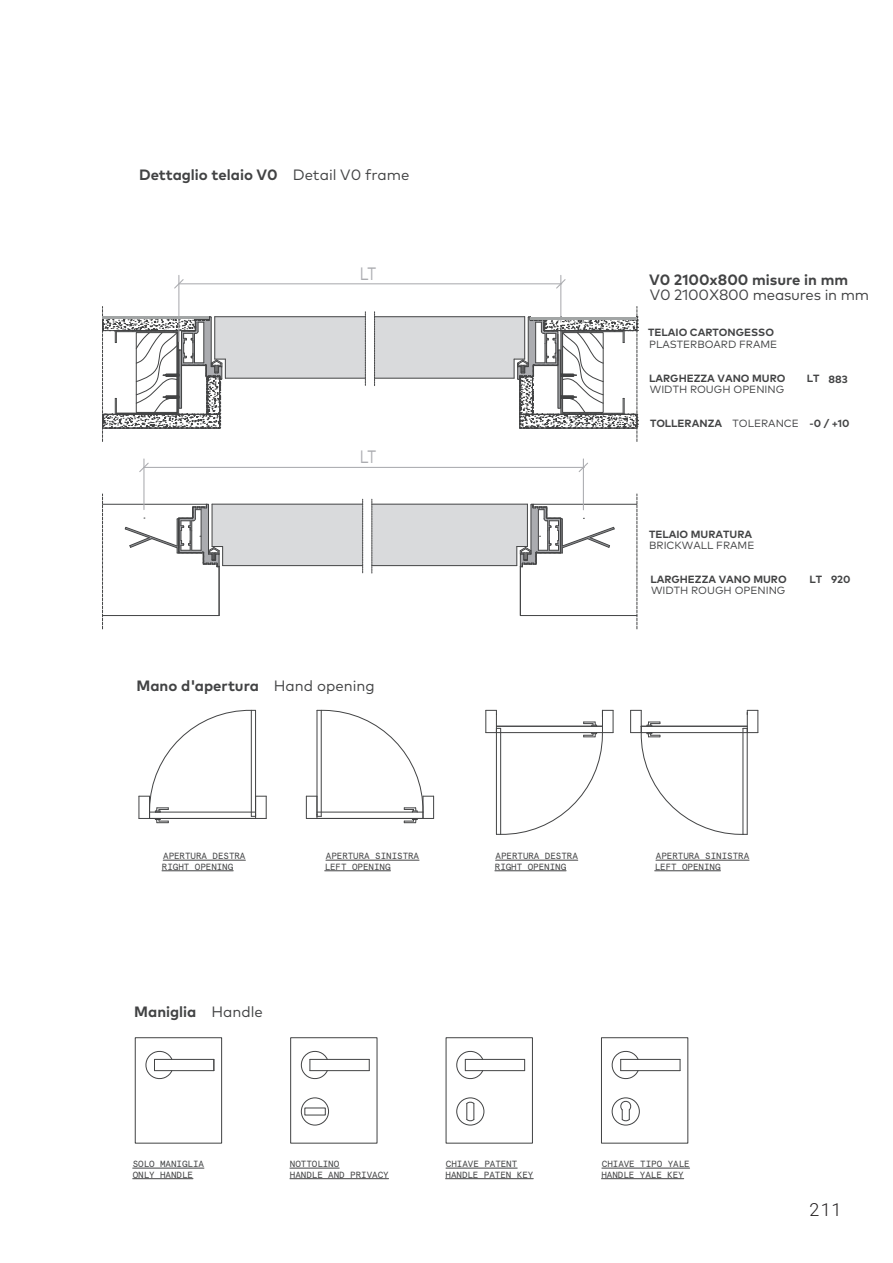
<style>
.page{position:relative;width:893px;height:1263px;background:#fff}
.page>*{position:absolute;margin:0;border:0;box-sizing:border-box;transform-origin:0 0}
.t1{font:18px "Mark OT";color:#abacb0;scale:.8 1}
.t2{font:300 18px "Roboto Mono";color:#231f20}
.t3{font:700 15px "Mark OT";color:#424344}
.t4{font:15px/15.3px "Mark OT";letter-spacing:-.015em;color:#424344}
.t5{font:700 10.5px "Mark OT";color:#424344}
.t6{font:10.5px "Mark OT";color:#424344}
.t7{font:9px "Apercu Mono";letter-spacing:-.01em;color:#424344}
.s1{font-weight:400}
.s2{font-weight:700}
</style>
<div class="page">
<svg style="left:174px;top:278px;width:11px;height:12px"></svg>
<svg style="left:139px;top:462px;width:11px;height:11px"></svg>
<hr style="left:326px;top:860px;width:93px;height:1px;background:#424344">
<hr style="left:496px;top:860px;width:82px;height:1px;background:#424344">
<hr style="left:656px;top:860px;width:93px;height:1px;background:#424344">
<hr style="left:133px;top:1168px;width:71px;height:1px;background:#424344">
<hr style="left:446px;top:1168px;width:71px;height:1px;background:#424344">
<hr style="left:290px;top:1168px;width:49px;height:1px;background:#424344">
<hr style="left:602px;top:1168px;width:88px;height:1px;background:#424344">
<hr style="left:103px;top:615px;width:116px;height:1px;background:#424344">
<hr style="left:103px;top:504px;width:103px;height:1px;background:#424344">
<hr style="left:219px;top:566px;width:1px;height:49px;background:#424344">
<svg style="left:102px;top:494px;width:1px;height:135px"></svg>
<hr style="left:520px;top:615px;width:117px;height:1px;background:#424344">
<hr style="left:533px;top:504px;width:104px;height:1px;background:#424344">
<hr style="left:520px;top:566px;width:1px;height:49px;background:#424344">
<svg style="left:637px;top:494px;width:1px;height:135px"></svg>
<hr style="left:178px;top:275px;width:1px;height:66px;background:#abacb0">
<hr style="left:560px;top:275px;width:1px;height:47px;background:#abacb0">
<hr style="left:179px;top:283px;width:382px;height:1px;background:#abacb0">
<hr style="left:143px;top:459px;width:1px;height:51px;background:#abacb0">
<hr style="left:583px;top:459px;width:1px;height:51px;background:#abacb0">
<hr style="left:144px;top:467px;width:439px;height:1px;background:#abacb0">
<svg style="left:139px;top:709px;width:128px;height:152px"></svg>
<svg style="left:306px;top:710px;width:128px;height:113px"></svg>
<svg style="left:630px;top:710px;width:129px;height:125px"></svg>
<svg style="left:486px;top:709px;width:128px;height:126px"></svg>
<hr style="left:154px;top:1059px;width:60px;height:1px;background:#424344">
<hr style="left:154px;top:1070px;width:60px;height:1px;background:#424344">
<svg style="left:145px;top:1050px;width:27px;height:30px"></svg>
<hr style="left:465px;top:1059px;width:60px;height:1px;background:#424344">
<hr style="left:465px;top:1070px;width:60px;height:1px;background:#424344">
<svg style="left:456px;top:1050px;width:27px;height:30px"></svg>
<hr style="left:310px;top:1059px;width:59px;height:1px;background:#424344">
<hr style="left:310px;top:1070px;width:59px;height:1px;background:#424344">
<svg style="left:300px;top:1050px;width:28px;height:30px"></svg>
<hr style="left:621px;top:1059px;width:59px;height:1px;background:#424344">
<hr style="left:621px;top:1070px;width:59px;height:1px;background:#424344">
<svg style="left:611px;top:1050px;width:28px;height:30px"></svg>
<div style="left:301px;top:1098px;width:28px;height:27px;border:1px solid #424344;border-radius:50%"></div>
<div style="left:457px;top:1098px;width:27px;height:27px;border:1px solid #424344;border-radius:50%"></div>
<svg style="left:466px;top:1102px;width:9px;height:19px"></svg>
<div style="left:612px;top:1098px;width:27px;height:27px;border:1px solid #424344;border-radius:50%"></div>
<svg style="left:620px;top:1100px;width:11px;height:21px"></svg>
<div style="left:135px;top:1037px;width:87px;height:106px;border:1px solid #424344"></div>
<div style="left:446px;top:1037px;width:87px;height:106px;border:1px solid #424344"></div>
<div style="left:290px;top:1037px;width:87px;height:106px;border:1px solid #424344"></div>
<div style="left:601px;top:1037px;width:87px;height:106px;border:1px solid #424344"></div>
<svg style="left:555px;top:278px;width:11px;height:12px"></svg>
<svg style="left:125px;top:499px;width:238px;height:74px"></svg>
<svg style="left:372px;top:499px;width:243px;height:74px"></svg>
<svg style="left:578px;top:462px;width:10px;height:11px"></svg>
<svg style="left:102px;top:306px;width:264px;height:135px"></svg>
<svg style="left:374px;top:306px;width:264px;height:135px"></svg>
<hr style="left:162px;top:870px;width:71px;height:1px;background:#424344">
<hr style="left:325px;top:870px;width:65px;height:1px;background:#424344">
<hr style="left:495px;top:870px;width:71px;height:1px;background:#424344">
<hr style="left:655px;top:870px;width:65px;height:1px;background:#424344">
<hr style="left:133px;top:1178px;width:60px;height:1px;background:#424344">
<hr style="left:290px;top:1178px;width:99px;height:1px;background:#424344">
<hr style="left:446px;top:1178px;width:87px;height:1px;background:#424344">
<hr style="left:601px;top:1178px;width:83px;height:1px;background:#424344">
<hr style="left:103px;top:317px;width:106px;height:2px;background:#a2a5a5">
<hr style="left:530px;top:317px;width:107px;height:2px;background:#a2a5a5">
<p class="t3" style="left:139px;top:165px;width:272px">Dettaglio telaio V0 <span class="s1">Detail V0 frame</span></p>
<p class="t1" style="left:360px;top:262px;width:22px">LT</p>
<p class="t1" style="left:360px;top:446px;width:22px">LT</p>
<p class="t3" style="left:137px;top:675px;width:240px">Mano d'apertura <span class="s1">Hand opening</span></p>
<p class="t7" style="left:163px;top:851px;width:84px">APERTURA DESTRA</p>
<p class="t7" style="left:326px;top:851px;width:95px">APERTURA SINISTRA</p>
<p class="t4" style="left:649px;top:272px;width:222px"><span class="s2">V0 2100x800 misure in mm<br></span>V0 2100X800 measures in mm</p>
<p class="t5" style="left:648px;top:326px;width:127px">TELAIO CARTONGESSO</p>
<p class="t6" style="left:649px;top:338px;width:130px">PLASTERBOARD FRAME</p>
<p class="t5" style="left:649px;top:371px;width:138px">LARGHEZZA VANO MURO</p>
<p class="t5" style="left:807px;top:372px;width:42px">LT 883</p>
<p class="t6" style="left:650px;top:383px;width:136px">WIDTH ROUGH OPENING</p>
<p class="t5" style="left:650px;top:417px;width:201px">TOLLERANZA <span class="s1">TOLERANCE</span> -0 / +10</p>
<p class="t5" style="left:649px;top:527px;width:105px">TELAIO MURATURA</p>
<p class="t6" style="left:649px;top:539px;width:107px">BRICKWALL FRAME</p>
<p class="t6" style="left:651px;top:584px;width:136px">WIDTH ROUGH OPENING</p>
<p class="t5" style="left:650px;top:572px;width:138px">LARGHEZZA VANO MURO</p>
<p class="t5" style="left:809px;top:573px;width:43px">LT 920</p>
<p class="t7" style="left:496px;top:851px;width:84px">APERTURA DESTRA</p>
<p class="t7" style="left:656px;top:851px;width:95px">APERTURA SINISTRA</p>
<p class="t7" style="left:162px;top:861px;width:73px">RIGHT OPENING</p>
<p class="t7" style="left:325px;top:861px;width:67px">LEFT OPENING</p>
<p class="t7" style="left:495px;top:861px;width:73px">RIGHT OPENING</p>
<p class="t7" style="left:655px;top:861px;width:67px">LEFT OPENING</p>
<p class="t3" style="left:134px;top:1002px;width:130px">Maniglia <span class="s1">Handle</span></p>
<p class="t7" style="left:133px;top:1159px;width:73px">SOLO MANIGLIA</p>
<p class="t7" style="left:290px;top:1159px;width:51px">NOTTOLINO</p>
<p class="t7" style="left:446px;top:1159px;width:73px">CHIAVE PATENT</p>
<p class="t7" style="left:602px;top:1159px;width:89px">CHIAVE TIPO YALE</p>
<p class="t7" style="left:133px;top:1169px;width:62px">ONLY HANDLE</p>
<p class="t7" style="left:290px;top:1169px;width:100px">HANDLE AND PRIVACY</p>
<p class="t7" style="left:446px;top:1169px;width:89px">HANDLE PATEN KEY</p>
<p class="t7" style="left:601px;top:1169px;width:84px">HANDLE YALE KEY</p>
<p class="t2" style="left:809px;top:1197px;width:34px">211</p>
</div>
